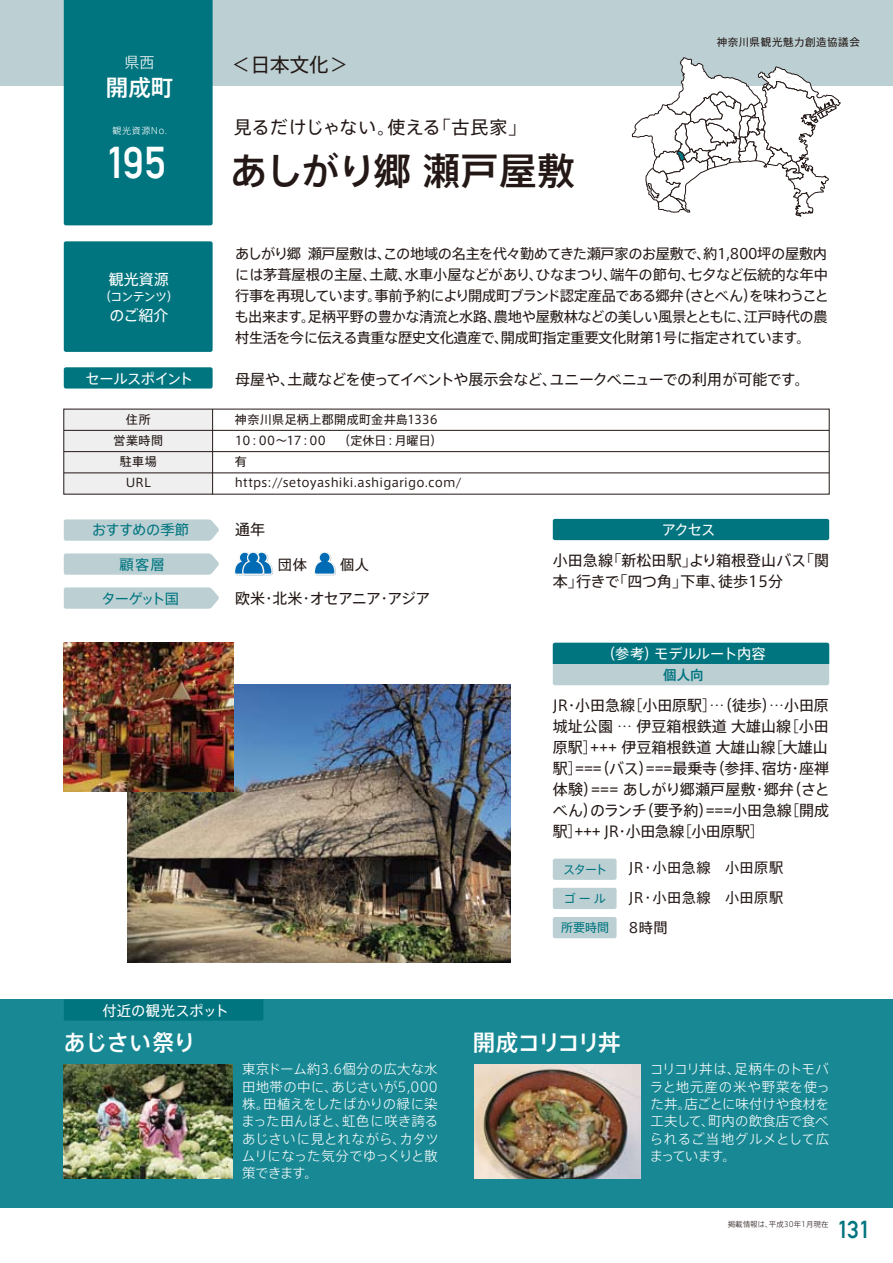
<style>
.page{position:relative;width:893px;height:1263px;background:#fff}
.page>*{position:absolute;margin:0;border:0;box-sizing:border-box;transform-origin:0 0}
.t1{font:43.5px "Alte DIN1451 Mittelschrift";color:#fff}
.t2{font:500 37.5px "Axis Pro N";letter-spacing:-.005em;color:#231815}
.t3{font:24px "Alte DIN1451 Mittelschrift";color:#00757f}
.t4{font:500 22.5px "Axis Pro N";letter-spacing:-.02em;color:#fff}
.t5{font:500 22.5px "Axis Pro N";letter-spacing:-.1em;color:#fff}
.t6{font:19.5px "Axis Pro N";color:#231815}
.t7{font:18px "Axis Pro N";letter-spacing:.005em;color:#231815}
.t8{font:15px/21px "Axis Pro N";letter-spacing:-.005em;color:#231815}
.t9{font:15px "Axis Pro N";letter-spacing:-.04em;color:#231815}
.t10{font:15px "Axis Pro N";letter-spacing:-.045em;color:#231815}
.t11{font:15px "Axis Pro N";color:#fff}
.t12{font:300 15px "Axis Pro N";color:#fff}
.t13{font:14.25px/21px "Axis Pro N";letter-spacing:-.025em;color:#231815}
.t14{font:14.25px "Axis Pro N";letter-spacing:-.025em;color:#fff}
.t15{font:14.25px "Axis Pro N";letter-spacing:.02em;color:#231815}
.t16{font:14.25px "Axis Pro N";letter-spacing:-.04em;color:#00757f}
.t17{font:14.25px "Axis Pro N";letter-spacing:.01em;color:#fff}
.t18{font:14.25px "Axis Pro N";letter-spacing:-.02em;color:#00757f}
.t19{font:300 13.5px/17.2px "Axis Pro N";color:#fff;text-align:justify}
.t20{font:500 13.5px "Axis Pro N";color:#00757f}
.t21{font:12px/21px "Axis Pro N";letter-spacing:.015em;color:#231815}
.t22{font:12px/21px "Axis Pro N";letter-spacing:.04em;color:#231815;text-align:center}
.t23{font:12px "Axis Pro N";letter-spacing:-.04em;color:#00757f}
.t24{font:12px "Axis Pro N";letter-spacing:-.07em;color:#fff}
.t25{font:10.5px "Axis Pro N";letter-spacing:.055em;color:#231815}
.t26{font:300 9px "Axis Pro N";letter-spacing:.065em;color:#fff}
.t27{font:300 7.5px "Axis Pro N";color:#231815}
</style>
<div class="page">
<img style="left:128px;top:685px;width:382px;height:277px">
<div style="left:0;top:0;width:893px;height:85px;background:#bcd0d4"></div>
<div style="left:64px;top:0;width:149px;height:225px;background:#00757f"></div>
<div style="left:64px;top:241px;width:149px;height:111px;background:#00757f;border-radius:2px"></div>
<svg style="left:632px;top:57px;width:209px;height:160px"></svg>
<svg style="left:64px;top:587px;width:155px;height:22px;background:#bfd2d6"></svg>
<svg style="left:64px;top:553px;width:155px;height:22px;background:#bfd2d6"></svg>
<div style="left:553px;top:519px;width:276px;height:21px;background:#00757f;border-radius:2px"></div>
<div style="left:64px;top:409px;width:149px;height:85px;background:#efeff0"></div>
<hr style="left:212px;top:409px;width:1px;height:85px;background:#231815">
<hr style="left:64px;top:451px;width:765px;height:1px;background:#231815">
<hr style="left:64px;top:430px;width:765px;height:1px;background:#231815">
<hr style="left:64px;top:472px;width:765px;height:1px;background:#231815">
<div style="left:0;top:999px;width:893px;height:209px;background:#188994"></div>
<div style="left:64px;top:999px;width:199px;height:21px;background:#00757f"></div>
<svg style="left:314px;top:552px;width:22px;height:24px"></svg>
<svg style="left:234px;top:552px;width:39px;height:24px"></svg>
<div style="left:553px;top:643px;width:276px;height:42px;background:#bcd0d4;border-radius:2px"></div>
<div style="left:553px;top:643px;width:276px;height:21px;background:#00757f"></div>
<div style="left:553px;top:858px;width:64px;height:22px;background:#bcd0d4;border-radius:2px"></div>
<div style="left:553px;top:917px;width:64px;height:21px;background:#bcd0d4;border-radius:2px"></div>
<div style="left:553px;top:888px;width:64px;height:21px;background:#bcd0d4;border-radius:2px"></div>
<img style="left:64px;top:1064px;width:168px;height:115px">
<img style="left:475px;top:1064px;width:166px;height:115px">
<div style="left:64px;top:367px;width:149px;height:22px;background:#00757f;border-radius:2px"></div>
<svg style="left:64px;top:519px;width:155px;height:22px;background:#bfd2d6"></svg>
<img style="left:64px;top:642px;width:170px;height:149px">
<p class="t12" style="left:125px;top:54px;width:31px">県西</p>
<h3 class="t4" style="left:106px;top:77px;width:69px">開成町</h3>
<p class="t26" style="left:113px;top:126px;width:56px">観光資源No.</p>
<h1 class="t1" style="left:107px;top:137px;width:60px">195</h1>
<p class="t11" style="left:109px;top:271px;width:61px">観光資源</p>
<p class="t24" style="left:99px;top:290px;width:81px">（コンテンツ）</p>
<p class="t11" style="left:109px;top:307px;width:61px">のご紹介</p>
<h3 class="t6" style="left:232px;top:55px;width:118px">＜日本文化＞</h3>
<p class="t7" style="left:234px;top:119px;width:294px">見るだけじゃない。使える「古民家」</p>
<h2 class="t2" style="left:230px;top:152px;width:346px">あしがり郷 瀬戸屋敷</h2>
<p class="t25" style="left:717px;top:37px;width:145px">神奈川県観光魅力創造協議会</p>
<p class="t13" style="left:235px;top:243px;width:596px">あしがり郷 瀬戸屋敷は、この地域の名主を代々勤めてきた瀬戸家のお屋敷で、約1,800坪の屋敷内には茅葺屋根の主屋、土蔵、水車小屋などがあり、ひなまつり、端午の節句、七夕など伝統的な年中行事を再現しています。事前予約により開成町ブランド認定産品である郷弁（さとべん）を味わうことも出来ます。足柄平野の豊かな清流と水路、農地や屋敷林などの美しい風景とともに、江戸時代の農村生活を今に伝える貴重な歴史文化遺産で、開成町指定重要文化財第1号に指定されています。</p>
<p class="t14" style="left:86px;top:371px;width:109px">セールスポイント</p>
<p class="t9" style="left:235px;top:372px;width:576px">母屋や、土蔵などを使ってイベントや展示会など、ユニークベニューでの利用が可能です。</p>
<p class="t22" style="left:114px;top:409px;width:51px">住所<br>営業時間駐車場<br>URL</p>
<p class="t21" style="left:235px;top:409px;width:228px">神奈川県足柄上郡開成町金井島1336<br>10：00～17：00　（定休日：月曜日）<br>有https://setoyashiki.ashigarigo.com/</p>
<p class="t18" style="left:92px;top:522px;width:99px">おすすめの季節</p>
<p class="t8" style="left:235px;top:519px;width:31px">通年</p>
<p class="t16" style="left:119px;top:557px;width:47px">顧客層</p>
<p class="t13" style="left:278px;top:554px;width:31px">団体</p>
<p class="t13" style="left:340px;top:554px;width:31px">個人</p>
<p class="t16" style="left:102px;top:591px;width:79px">ターゲット国</p>
<p class="t10" style="left:235px;top:590px;width:197px">欧米・北米・オセアニア・アジア</p>
<p class="t14" style="left:662px;top:523px;width:55px">アクセス</p>
<p class="t8" style="left:553px;top:550px;width:278px">小田急線「新松田駅」より箱根登山バス「関本」行きで「四つ角」下車、徒歩15分</p>
<p class="t14" style="left:601px;top:646px;width:166px">（参考）モデルルート内容</p>
<p class="t8" style="left:553px;top:695px;width:278px">JR・小田急線［小田原駅］…（徒歩）…小田原城址公園 … 伊豆箱根鉄道 大雄山線［小田原駅］+++ 伊豆箱根鉄道 大雄山線［大雄山駅］===（バス）===最乗寺（参拝、宿坊・座禅体験）=== あしがり郷瀬戸屋敷・郷弁（さとべん）のランチ（要予約）===小田急線［開成駅］+++ JR・小田急線［小田原駅］</p>
<p class="t23" style="left:563px;top:863px;width:46px">スタート</p>
<p class="t15" style="left:629px;top:860px;width:156px">JR・小田急線　小田原駅</p>
<p class="t20" style="left:663px;top:668px;width:42px">個人向</p>
<p class="t23" style="left:564px;top:893px;width:44px">ゴ ー ル</p>
<p class="t15" style="left:629px;top:891px;width:156px">JR・小田急線　小田原駅</p>
<p class="t23" style="left:561px;top:922px;width:49px">所要時間</p>
<p class="t13" style="left:629px;top:917px;width:40px">8時間</p>
<p class="t17" style="left:102px;top:1003px;width:128px">付近の観光スポット</p>
<h3 class="t4" style="left:64px;top:1031px;width:133px">あじさい祭り</h3>
<p class="t19" style="left:241px;top:1061px;width:199px">東京ドーム約3.6個分の広大な水田地帯の中に、あじさいが5,000株。田植えをしたばかりの緑に染まった田んぼと、虹色に咲き誇るあじさいに見とれながら、カタツムリになった気分でゆっくりと散策できます。</p>
<h3 class="t5" style="left:473px;top:1031px;width:149px">開成コリコリ丼</h3>
<p class="t19" style="left:650px;top:1061px;width:182px;text-align:left">コリコリ丼は、足柄牛のトモバラと地元産の米や野菜を使った丼。店ごとに味付けや食材を工夫して、町内の飲食店で食べられるご当地グルメとして広まっています。</p>
<p class="t27" style="left:728px;top:1220px;width:102px">掲載情報は、平成30年1月現在</p>
<h3 class="t3" style="left:838px;top:1214px;width:31px">131</h3>
</div>
